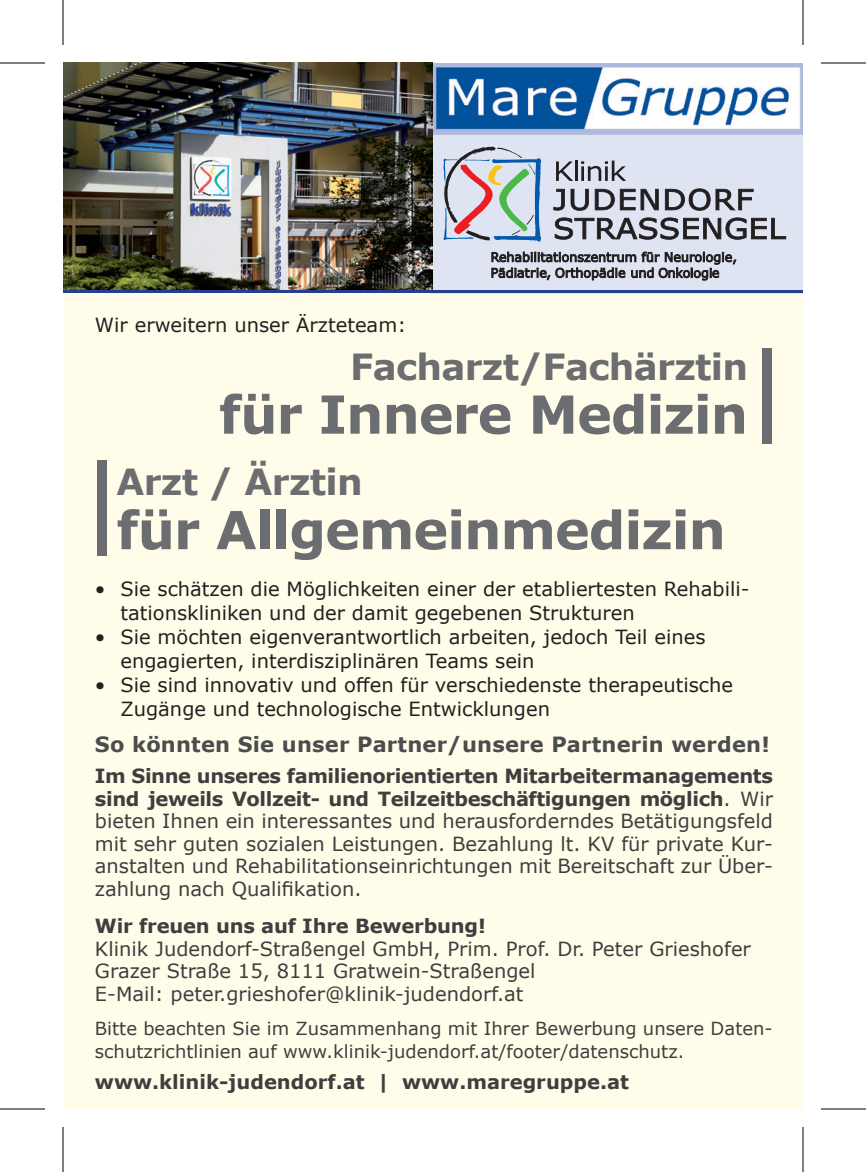
<style>
.page{position:relative;width:866px;height:1172px;background:#fff}
.page>*{position:absolute;margin:0;border:0;box-sizing:border-box;transform-origin:0 0}
.t1{font:700 52.5px "Verdana";letter-spacing:-.02em;color:#6c6d70}
.t2{font:700 36px "Verdana";letter-spacing:-.02em;color:#6c6d70}
.t3{font:700 21px "Verdana";letter-spacing:.01em;color:#4b4c4d}
.t4{font:19.5px/22.5px "Verdana";color:#3e3e3f;text-align:justify}
.t5{font:19.5px/24px "Verdana";color:#231f20}
.t6{font:700 19.5px "Verdana";color:#3e3e3f}
.t7{font:18px/22.5px "Verdana";color:#3e3e3f}
.s1{font-weight:700}
</style>
<div class="page">
<div style="left:63px;top:273px;width:740px;height:836px;background:#fffde9"></div>
<div style="left:430px;top:63px;width:373px;height:230px;background:#dee4f2"></div>
<img style="left:433px;top:63px;width:370px;height:71px">
<svg style="left:555px;top:217px;width:231px;height:23px"></svg>
<svg style="left:553px;top:189px;width:36px;height:22px"></svg>
<svg style="left:595px;top:189px;width:64px;height:21px"></svg>
<svg style="left:665px;top:188px;width:88px;height:23px"></svg>
<svg style="left:556px;top:161px;width:17px;height:20px"></svg>
<hr style="left:575px;top:161px;width:2px;height:20px;background:#231f20">
<svg style="left:581px;top:161px;width:45px;height:20px"></svg>
<svg style="left:492px;top:252px;width:244px;height:28px"></svg>
<svg style="left:443px;top:147px;width:98px;height:95px"></svg>
<img style="left:63px;top:63px;width:370px;height:228px">
<hr style="left:63px;top:291px;width:740px;height:2px;background:#253f8e">
<div style="left:762px;top:348px;width:9px;height:96px;background:#6c6d70"></div>
<div style="left:97px;top:461px;width:9px;height:95px;background:#6c6d70"></div>
<svg style="left:0;top:1109px;width:45px;height:1px"></svg>
<svg style="left:821px;top:1109px;width:45px;height:1px"></svg>
<svg style="left:803px;top:0;width:1px;height:45px"></svg>
<svg style="left:803px;top:1127px;width:1px;height:45px"></svg>
<hr style="left:0;top:62px;width:45px;height:2px;background:#000">
<hr style="left:821px;top:62px;width:45px;height:2px;background:#000">
<hr style="left:0;top:1108px;width:45px;height:1px;background:#000">
<hr style="left:821px;top:1108px;width:45px;height:1px;background:#000">
<hr style="left:62px;top:0;width:2px;height:45px;background:#000">
<hr style="left:62px;top:1127px;width:2px;height:45px;background:#000">
<hr style="left:802px;top:0;width:1px;height:45px;background:#000">
<hr style="left:802px;top:1127px;width:1px;height:45px;background:#000">
<p class="t5" style="left:95px;top:312px;width:313px">Wir erweitern unser Ärzteteam:</p>
<h2 class="t2" style="left:350px;top:341px;width:399px">Facharzt/Fachärztin</h2>
<h1 class="t1" style="left:219px;top:377px;width:530px">für Innere Medizin</h1>
<h2 class="t2" style="left:116px;top:457px;width:248px">Arzt / Ärztin</h2>
<h1 class="t1" style="left:116px;top:493px;width:611px">für Allgemeinmedizin</h1>
<p class="t5" style="left:120px;top:576px;width:631px;text-indent:-26px">• Sie schätzen die Möglichkeiten einer der etabliertesten Rehabili&shy;tationskliniken und der damit gegebenen Strukturen</p>
<p class="t5" style="left:120px;top:624px;width:586px;text-indent:-26px">• Sie möchten eigenverantwortlich arbeiten, jedoch Teil eines engagierten, interdisziplinären Teams sein</p>
<p class="t5" style="left:120px;top:672px;width:614px;text-indent:-26px">• Sie sind innovativ und offen für verschiedenste therapeutische<br>Zugänge und technologische Entwicklungen</p>
<p class="t3" style="left:95px;top:729px;width:676px">So könnten Sie unser Partner/unsere Partnerin werden!</p>
<p class="t4" style="left:95px;top:764px;width:680px"><span class="s1">Im Sinne unseres familienorientierten Mitarbeitermanagements sind jeweils Vollzeit- und Teilzeitbeschäftigungen möglich</span>. Wir bieten Ihnen ein interessantes und herausforderndes Betätigungsfeld mit sehr guten sozialen Leistungen. Bezahlung lt. KV für private Kur&shy;anstalten und Rehabilitationseinrichtungen mit Bereitschaft zur Über&shy;zahlung nach Qualifikation.</p>
<p class="t6" style="left:95px;top:912px;width:392px">Wir freuen uns auf Ihre Bewerbung!</p>
<p class="t4" style="left:95px;top:937px;width:657px;text-align:left">Klinik Judendorf-Straßengel GmbH, Prim. Prof. Dr. Peter Grieshofer<br>Grazer Straße 15, 8111 Gratwein-Straßengel<br>E-Mail: peter.grieshofer@klinik-judendorf.at</p>
<p class="t7" style="left:95px;top:1017px;width:679px">Bitte beachten Sie im Zusammenhang mit Ihrer Bewerbung unsere Daten&shy;schutzrichtlinien auf www.klinik-judendorf.at/footer/datenschutz.</p>
<p class="t6" style="left:95px;top:1068px;width:536px">www.klinik-judendorf.at | www.maregruppe.at</p>
</div>
